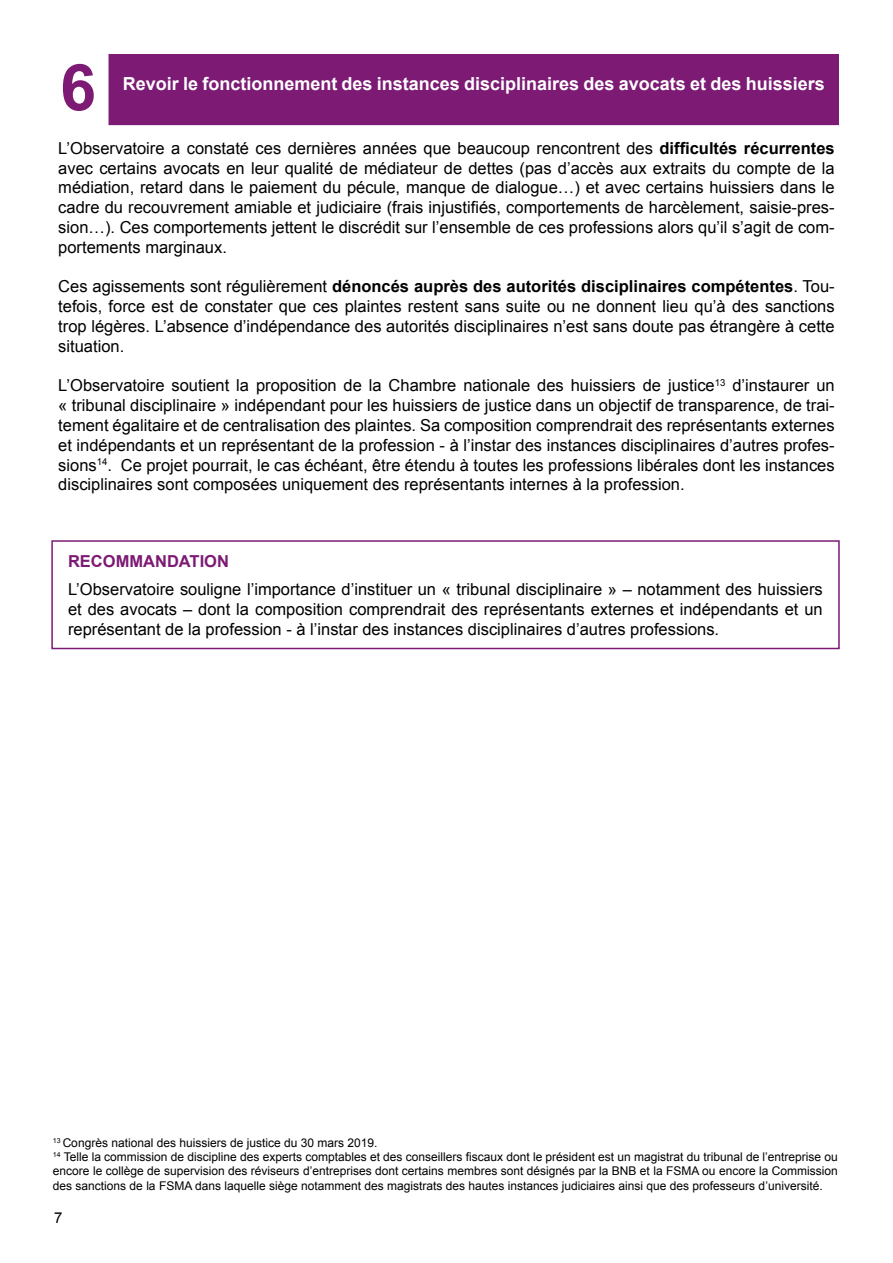
<style>
.page{position:relative;width:893px;height:1263px;background:#fff}
.page>*{position:absolute;margin:0;border:0;box-sizing:border-box;transform-origin:0 0}
.t1{font:700 64.5px "Arial";color:#7c1a74}
.t2{font:700 18px "Arial";color:#fff}
.t3{font:16.5px/19.8px "Arial";color:#000;text-align:justify}
.t4{font:700 16.5px "Arial";color:#7c1a74}
.t5{font:15px "Arial";color:#000}
.t6{font:12px/14.4px "Arial";color:#000;text-align:justify}
.s1{font-weight:700}
</style>
<div class="page">
<div style="left:51px;top:540px;width:789px;height:109px;border:2px solid #7c1a74"></div>
<div style="left:109px;top:55px;width:729px;height:69px;background:#7c1a74"></div>
<div style="left:109px;top:54px;width:730px;height:71px;border:2px solid #7c1a74"></div>
<p class="t1" style="left:60px;top:45px;width:37px">6</p>
<p class="t2" style="left:123px;top:72px;width:703px">Revoir le fonctionnement des instances disciplinaires des avocats et des huissiers</p>
<p class="t3" style="left:58px;top:138px;width:778px">L’Observatoire a constaté ces dernières années que beaucoup rencontrent des <span class="s1">difficultés récurrentes </span>avec certains avocats en leur qualité de médiateur de dettes (pas d’accès aux extraits du compte de la médiation, retard dans le paiement du pécule, manque de dialogue…) et avec certains huissiers dans le cadre du recouvrement amiable et judiciaire (frais injustifiés, comportements de harcèlement, saisie-pres&shy;sion…). Ces comportements jettent le discrédit sur l’ensemble de ces professions alors qu’il s’agit de com&shy;portements marginaux.</p>
<p class="t3" style="left:58px;top:277px;width:778px">Ces agissements sont régulièrement <span class="s1">dénoncés auprès des autorités disciplinaires compétentes</span>. Tou&shy;tefois, force est de constater que ces plaintes restent sans suite ou ne donnent lieu qu’à des sanctions trop légères. L’absence d’indépendance des autorités disciplinaires n’est sans doute pas étrangère à cette situation.</p>
<p class="t3" style="left:58px;top:376px;width:778px">L’Observatoire soutient la proposition de la Chambre nationale des huissiers de justice<sup>13</sup> d’instaurer un « tribunal disciplinaire » indépendant pour les huissiers de justice dans un objectif de transparence, de trai&shy;tement égalitaire et de centralisation des plaintes. Sa composition comprendrait des représentants externes et indépendants et un représentant de la profession - à l’instar des instances disciplinaires d’autres profes&shy;sions<sup>14</sup>. Ce projet pourrait, le cas échéant, être étendu à toutes les professions libérales dont les instances disciplinaires sont composées uniquement des représentants internes à la profession.</p>
<p class="t4" style="left:68px;top:550px;width:163px">RECOMMANDATION</p>
<p class="t3" style="left:68px;top:580px;width:756px">L’Observatoire souligne l’importance d’instituer un « tribunal disciplinaire » – notamment des huissiers et des avocats – dont la composition comprendrait des représentants externes et indépendants et un représentant de la profession - à l’instar des instances disciplinaires d’autres professions.</p>
<p class="t6" style="left:53px;top:1135px;width:326px"><sup>13</sup> Congrès national des huissiers de justice du 30 mars 2019.</p>
<p class="t6" style="left:53px;top:1150px;width:786px"><sup>14</sup> Telle la commission de discipline des experts comptables et des conseillers fiscaux dont le président est un magistrat du tribunal de l’entreprise ou encore le collège de supervision des réviseurs d’entreprises dont certains membres sont désignés par la BNB et la FSMA ou encore la Commission des sanctions de la FSMA dans laquelle siège notamment des magistrats des hautes instances judiciaires ainsi que des professeurs d’université.</p>
<p class="t5" style="left:54px;top:1207px;width:10px">7</p>
</div>
